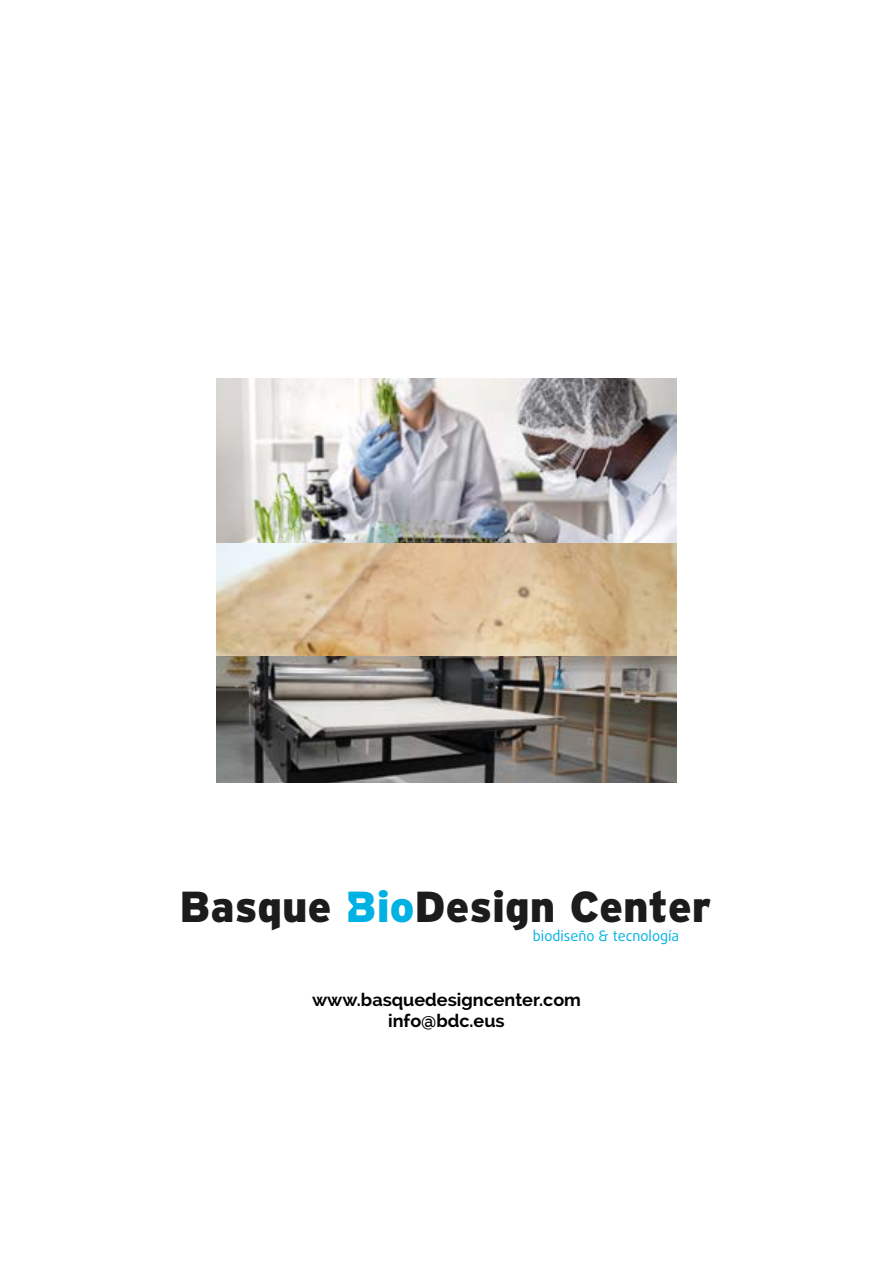
<style>
.page{position:relative;width:893px;height:1263px;background:#fff}
.page>*{position:absolute;margin:0;border:0;box-sizing:border-box;transform-origin:0 0}
.t1{font:900 43.35px "Interstate Mono";color:#1c1c1c}
.t2{font:700 18px/21px "Raleway";color:#000;text-align:center}
.t3{font:14.4px "Daxline Pro";color:#00b2e3}
.s1{color:#00b2e3}
</style>
<div class="page">
<img style="left:216px;top:655px;width:461px;height:127px">
<img style="left:216px;top:542px;width:461px;height:113px">
<img style="left:216px;top:378px;width:461px;height:164px">
<h1 class="t1" style="left:179px;top:882px;width:533px">Basque <span class="s1">Bio</span>Design Center</h1>
<p class="t3" style="left:533px;top:926px;width:148px">biodiseño &amp; tecnología</p>
<p class="t2" style="left:312px;top:989px;width:270px">www.basquedesigncenter.com info@bdc.eus</p>
</div>
